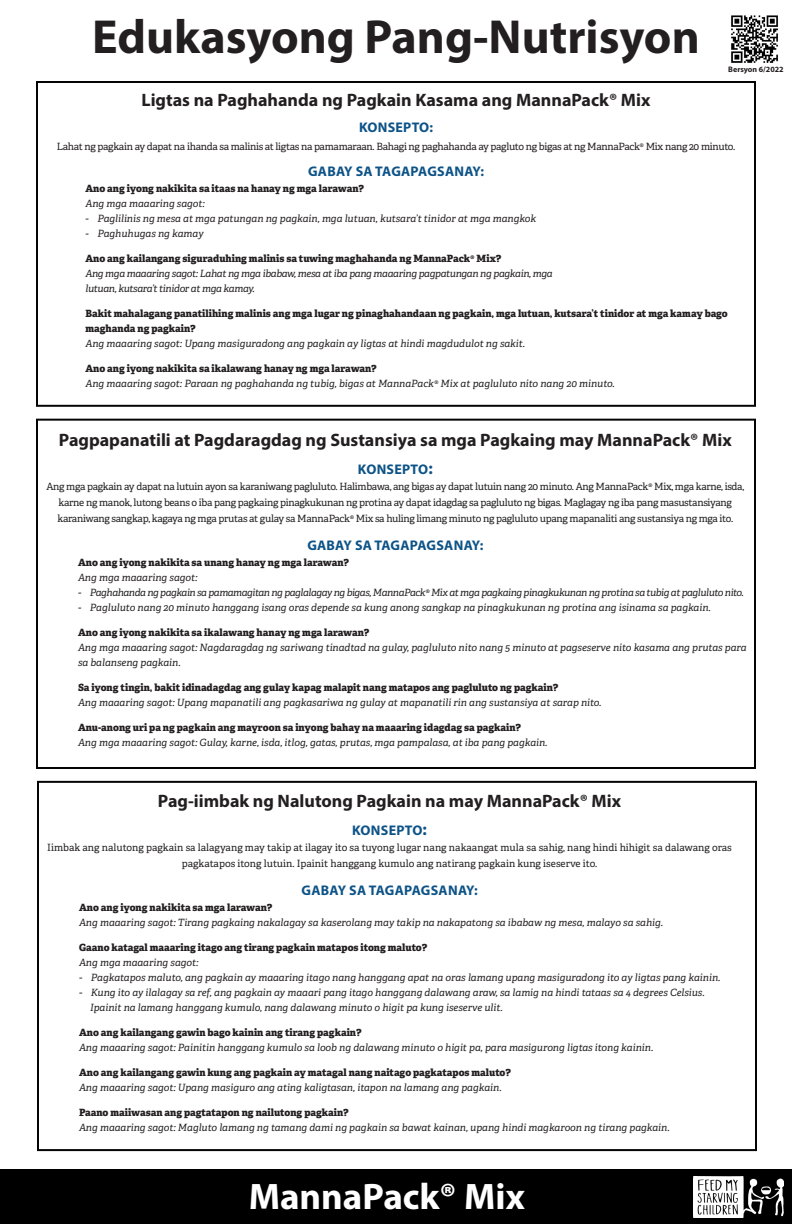
<style>
.page{position:relative;width:792px;height:1224px;background:#fff}
.page>*{position:absolute;margin:0;border:0;box-sizing:border-box;transform-origin:0 0}
.t1{font:700 48px "Myriad Pro";color:#231f20}
.t2{font:700 37px "Myriad Pro";color:#fff}
.t3{font:700 18px "Myriad Pro";color:#231f20}
.t4{font:700 14px "Myriad Pro";letter-spacing:.02em;color:#0d5387}
.t5{font:italic 10px/15px "Adelle";color:#231f20}
.t6{font:800 10px/15px "Adelle";color:#231f20}
.t7{font:10px/16px "Adelle";letter-spacing:-.03em;color:#231f20;text-align:center}
.t8{font:10px "Adelle";color:#231f20}
.t9{font:italic 10px "Adelle";letter-spacing:-.04em;color:#231f20}
.t10{font:italic 10px "Adelle";letter-spacing:-.03em;color:#231f20}
.t11{font:700 8px "Myriad Pro";color:#231f20}
.s1{font-size:17px}
</style>
<div class="page">
<div style="left:37px;top:781px;width:720px;height:370px;border:2px solid #040503"></div>
<div style="left:36px;top:81px;width:720px;height:326px;border:2px solid #040503"></div>
<div style="left:36px;top:419px;width:720px;height:350px;border:2px solid #040503"></div>
<div style="left:0;top:1170px;width:792px;height:54px;background:#000"></div>
<img style="left:693px;top:1177px;width:90px;height:41px">
<img style="left:731px;top:15px;width:47px;height:48px">
<p class="t1" style="left:92px;top:6px;width:609px">Edukasyong Pang-Nutrisyon</p>
<p class="t3" style="left:141px;top:88px;width:511px">Ligtas na Paghahanda ng Pagkain Kasama ang MannaPack® Mix</p>
<p class="t4" style="left:359px;top:118px;width:76px">KONSEPTO:</p>
<p class="t7" style="left:57px;top:139px;width:680px">Lahat ng pagkain ay dapat na ihanda sa malinis at ligtas na pamamaraan. Bahagi ng paghahanda ay pagluto ng bigas at ng MannaPack® Mix nang 20 minuto.</p>
<p class="t4" style="left:308px;top:162px;width:178px">GABAY SA TAGAPAGSANAY:</p>
<p class="t6" style="left:85px;top:181px;width:280px">Ano ang iyong nakikita sa itaas na hanay ng mga larawan?</p>
<p class="t5" style="left:85px;top:196px;width:121px">Ang mga maaaring sagot:</p>
<p class="t5" style="left:85px;top:211px;width:452px">- Paglilinis ng mesa at mga patungan ng pagkain, mga lutuan, kutsara’t tinidor at mga mangkok</p>
<p class="t5" style="left:85px;top:226px;width:120px">- Paghuhugas ng kamay</p>
<p class="t6" style="left:85px;top:251px;width:417px">Ano ang kailangang siguraduhing malinis sa tuwing maghahanda ng MannaPack® Mix?</p>
<p class="t10" style="left:85px;top:267px;width:469px">Ang mga maaaring sagot: Lahat ng mga ibabaw, mesa at iba pang maaaring pagpatungan ng pagkain, mga</p>
<p class="t10" style="left:85px;top:282px;width:171px">lutuan, kutsara’t tinidor at mga kamay.</p>
<p class="t6" style="left:85px;top:306px;width:644px">Bakit mahalagang panatilihing malinis ang mga lugar ng pinaghahandaan ng pagkain, mga lutuan, kutsara’t tinidor at mga kamay bago maghanda ng pagkain?</p>
<p class="t5" style="left:85px;top:336px;width:441px">Ang maaaring sagot: Upang masiguradong ang pagkain ay ligtas at hindi magdudulot ng sakit.</p>
<p class="t6" style="left:85px;top:361px;width:293px">Ano ang iyong nakikita sa ikalawang hanay ng mga larawan?</p>
<p class="t5" style="left:85px;top:376px;width:531px">Ang maaaring sagot: Paraan ng paghahanda ng tubig, bigas at MannaPack® Mix at pagluluto nito nang 20 minuto.</p>
<p class="t11" style="left:728px;top:64px;width:57px">Bersyon 6/2022</p>
<p class="t3" style="left:59px;top:428px;width:674px">Pagpapanatili at Pagdaragdag ng Sustansiya sa mga Pagkaing may MannaPack® Mix</p>
<p class="t4" style="left:358px;top:460px;width:76px">KONSEPTO<span class="s1">:</span></p>
<p class="t7" style="left:46px;top:478px;width:699px">Ang mga pagkain ay dapat na lutuin ayon sa karaniwang pagluluto. Halimbawa, ang bigas ay dapat lutuin nang 20 minuto. Ang MannaPack® Mix, mga karne, isda, karne ng manok, lutong beans o iba pang pagkaing pinagkukunan ng protina ay dapat idagdag sa pagluluto ng bigas. Maglagay ng iba pang masustansiyang</p>
<p class="t7" style="left:57px;top:510px;width:677px">karaniwang sangkap, kagaya ng mga prutas at gulay sa MannaPack® Mix sa huling limang minuto ng pagluluto upang mapanaliti ang sustansiya ng mga ito.</p>
<p class="t4" style="left:307px;top:536px;width:178px">GABAY SA TAGAPAGSANAY:</p>
<p class="t6" style="left:78px;top:555px;width:272px">Ano ang iyong nakikita sa unang hanay ng mga larawan?</p>
<p class="t5" style="left:78px;top:570px;width:121px">Ang mga maaaring sagot:</p>
<p class="t9" style="left:78px;top:586px;width:667px">- Paghahanda ng pagkain sa pamamagitan ng paglalagay ng bigas, MannaPack® Mix at mga pagkaing pinagkukunan ng protina sa tubig at pagluluto nito.</p>
<p class="t5" style="left:78px;top:600px;width:634px">- Pagluluto nang 20 minuto hanggang isang oras depende sa kung anong sangkap na pinagkukunan ng protina ang isinama sa pagkain.</p>
<p class="t6" style="left:78px;top:625px;width:293px">Ano ang iyong nakikita sa ikalawang hanay ng mga larawan?</p>
<p class="t5" style="left:78px;top:640px;width:670px">Ang mga maaaring sagot: Nagdaragdag ng sariwang tinadtad na gulay, pagluluto nito nang 5 minuto at pagseserve nito kasama ang prutas para sa balanseng pagkain.</p>
<p class="t6" style="left:78px;top:680px;width:482px">Sa iyong tingin, bakit idinadagdag ang gulay kapag malapit nang matapos ang pagluluto ng pagkain?</p>
<p class="t5" style="left:78px;top:695px;width:525px">Ang maaaring sagot: Upang mapanatili ang pagkasariwa ng gulay at mapanatili rin ang sustansiya at sarap nito.</p>
<p class="t6" style="left:78px;top:720px;width:445px">Anu-anong uri pa ng pagkain ang mayroon sa inyong bahay na maaaring idagdag sa pagkain?</p>
<p class="t5" style="left:78px;top:735px;width:471px">Ang mga maaaring sagot: Gulay, karne, isda, itlog, gatas, prutas, mga pampalasa, at iba pang pagkain.</p>
<p class="t3" style="left:158px;top:789px;width:465px">Pag-iimbak ng Nalutong Pagkain na may MannaPack® Mix</p>
<p class="t4" style="left:352px;top:821px;width:76px">KONSEPTO<span class="s1">:</span></p>
<p class="t8" style="left:47px;top:841px;width:686px">Iimbak ang nalutong pagkain sa lalagyang may takip at ilagay ito sa tuyong lugar nang nakaangat mula sa sahig, nang hindi hihigit sa dalawang oras</p>
<p class="t8" style="left:182px;top:857px;width:417px">pagkatapos itong lutuin. Ipainit hanggang kumulo ang natirang pagkain kung iseserve ito.</p>
<p class="t4" style="left:302px;top:881px;width:178px">GABAY SA TAGAPAGSANAY:</p>
<p class="t6" style="left:79px;top:900px;width:195px">Ano ang iyong nakikita sa mga larawan?</p>
<p class="t5" style="left:79px;top:915px;width:586px">Ang maaaring sagot: Tirang pagkaing nakalagay sa kaserolang may takip na nakapatong sa ibabaw ng mesa, malayo sa sahig.</p>
<p class="t6" style="left:79px;top:940px;width:350px">Gaano katagal maaaring itago ang tirang pagkain matapos itong maluto?</p>
<p class="t5" style="left:79px;top:955px;width:121px">Ang mga maaaring sagot:</p>
<p class="t5" style="left:79px;top:970px;width:643px">- Pagkatapos maluto, ang pagkain ay maaaring itago nang hanggang apat na oras lamang upang masiguradong ito ay ligtas pang kainin.</p>
<p class="t5" style="left:79px;top:985px;width:627px">- Kung ito ay ilalagay sa ref, ang pagkain ay maaari pang itago hanggang dalawang araw, sa lamig na hindi tataas sa 4 degrees Celsius.</p>
<p class="t5" style="left:90px;top:1000px;width:414px">Ipainit na lamang hanggang kumulo, nang dalawang minuto o higit pa kung iseserve ulit.</p>
<p class="t6" style="left:79px;top:1025px;width:284px">Ano ang kailangang gawin bago kainin ang tirang pagkain?</p>
<p class="t5" style="left:79px;top:1040px;width:576px">Ang maaaring sagot: Painitin hanggang kumulo sa loob ng dalawang minuto o higit pa, para masigurong ligtas itong kainin.</p>
<p class="t6" style="left:79px;top:1065px;width:433px">Ano ang kailangang gawin kung ang pagkain ay matagal nang naitago pagkatapos maluto?</p>
<p class="t5" style="left:79px;top:1080px;width:424px">Ang maaaring sagot: Upang masiguro ang ating kaligtasan, itapon na lamang ang pagkain.</p>
<p class="t6" style="left:79px;top:1105px;width:271px">Paano maiiwasan ang pagtatapon ng nailutong pagkain?</p>
<p class="t5" style="left:79px;top:1120px;width:592px">Ang maaaring sagot: Magluto lamang ng tamang dami ng pagkain sa bawat kainan, upang hindi magkaroon ng tirang pagkain.</p>
<p class="t2" style="left:249px;top:1173px;width:278px">MannaPack® Mix</p>
</div>
